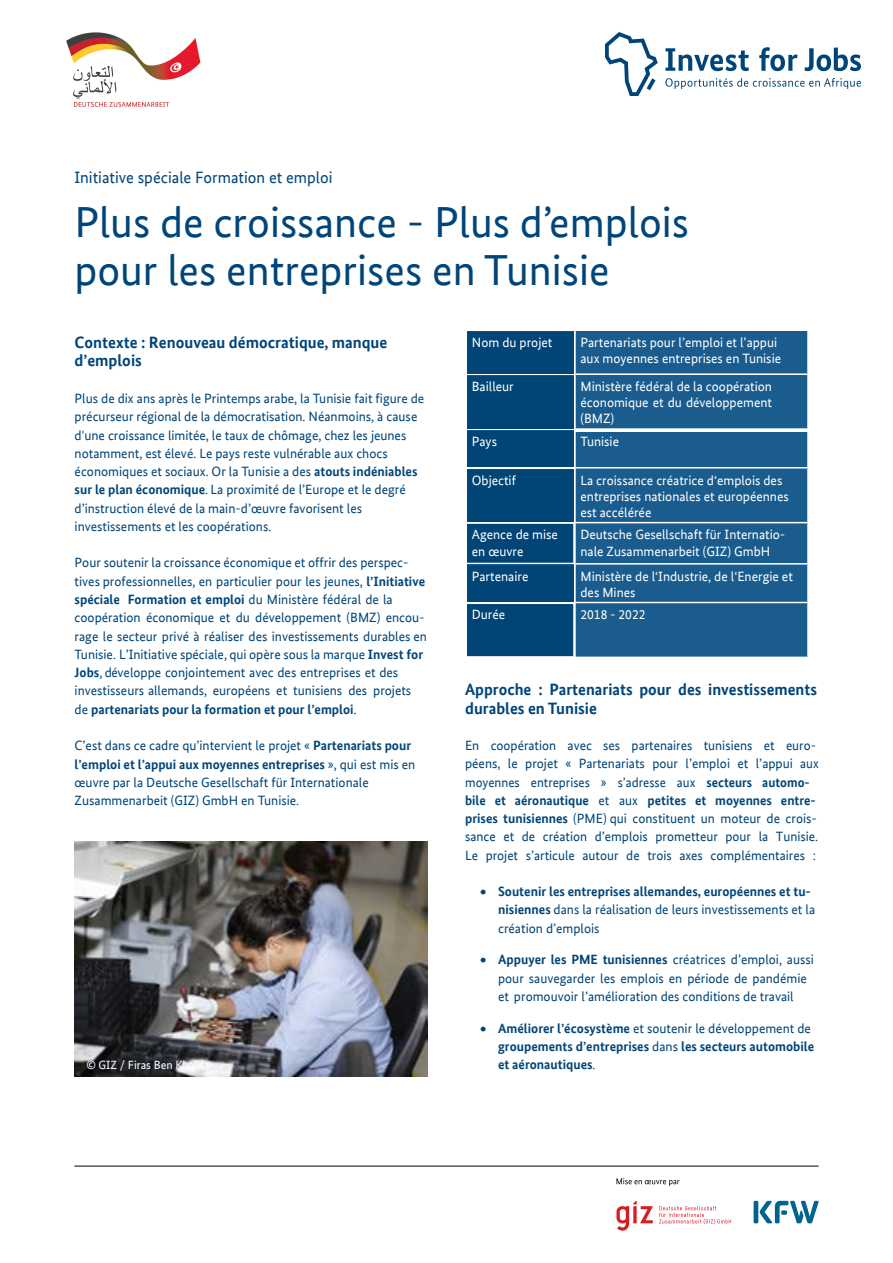
<style>
.page{position:relative;width:893px;height:1263px;background:#fff}
.page>*{position:absolute;margin:0;border:0;box-sizing:border-box;transform-origin:0 0}
.t1{font:43.5px/48px "Bundes Sans Office";color:#004579}
.t2{font:700 16.5px/18.3px "Bundes Sans Office";color:#004579}
.t3{font:16.5px "Bundes Sans Office";color:#004579}
.t4{font:13.5px/18.3px "Bundes Sans Office";color:#004579}
.t5{font:13.5px/16.2px "Bundes Sans Office";color:#fff}
.t6{font:700 13.5px/18.1px "Bundes Sans Office";color:#004579}
.t7{font:12px "Bundes Sans Office";color:#fff}
.s1{font-weight:700}
.s2{font-weight:400}
</style>
<div class="page">
<div style="left:576px;top:375px;width:231px;height:53px;background:#1a5c8e"></div>
<div style="left:576px;top:331px;width:231px;height:42px;background:#1a5c8e"></div>
<div style="left:576px;top:432px;width:231px;height:225px;background:#1a5c8e"></div>
<div style="left:467px;top:524px;width:106px;height:38px;background:#014478"></div>
<div style="left:467px;top:604px;width:106px;height:52px;background:#014478"></div>
<hr style="left:575px;top:467px;width:234px;height:1px;background:#fff">
<hr style="left:575px;top:522px;width:234px;height:1px;background:#fff">
<hr style="left:575px;top:563px;width:234px;height:2px;background:#fff">
<hr style="left:575px;top:602px;width:234px;height:1px;background:#fff">
<img style="left:74px;top:841px;width:354px;height:236px">
<svg style="left:665px;top:47px;width:196px;height:24px"></svg>
<svg style="left:605px;top:32px;width:53px;height:64px"></svg>
<svg style="left:665px;top:78px;width:196px;height:11px"></svg>
<img style="left:66px;top:32px;width:135px;height:75px">
<hr style="left:74px;top:1166px;width:745px;height:1px;background:#000">
<svg style="left:754px;top:1201px;width:65px;height:22px"></svg>
<svg style="left:616px;top:1201px;width:115px;height:30px"></svg>
<svg style="left:616px;top:1178px;width:63px;height:8px"></svg>
<div style="left:467px;top:331px;width:106px;height:42px;background:#014478"></div>
<div style="left:467px;top:375px;width:106px;height:53px;background:#014478"></div>
<div style="left:467px;top:430px;width:106px;height:37px;background:#014478"></div>
<div style="left:467px;top:469px;width:106px;height:52px;background:#014478"></div>
<div style="left:467px;top:565px;width:106px;height:37px;background:#014478"></div>
<p class="t3" style="left:74px;top:168px;width:260px">Initiative spéciale Formation et emploi</p>
<h1 class="t1" style="left:74px;top:198px;width:616px">Plus de croissance - Plus d’emplois pour les entreprises en Tunisie</h1>
<p class="t2" style="left:75px;top:333px;width:314px">Contexte : Renouveau démocratique, manque d’emplois</p>
<p class="t4" style="left:75px;top:389px;width:351px">Plus de dix ans après le Printemps arabe, la Tunisie fait figure de précurseur régional de la démocratisation. Néanmoins, à cause d'une croissance limitée, le taux de chômage, chez les jeunes notamment, est élevé. Le pays reste vulnérable aux chocs économiques et sociaux. Or la Tunisie a des <span class="s1">atouts indéniables sur le plan économique</span>. La proximité de l’Europe et le degré d’instruction élevé de la main-d’œuvre favorisent les investissements et les coopérations.</p>
<p class="t4" style="left:75px;top:554px;width:354px">Pour soutenir la croissance économique et offrir des perspec&shy;tives professionnelles, en particulier pour les jeunes, <span class="s1">l’Initiative spéciale Formation et emploi</span> du Ministère fédéral de la coopération économique et du développement (BMZ) encou&shy;rage le secteur privé à réaliser des investissements durables en Tunisie. L’Initiative spéciale, qui opère sous la marque <span class="s1">Invest for Jobs</span>, développe conjointement avec des entreprises et des investisseurs allemands, européens et tunisiens des projets de <span class="s1">partenariats pour la formation et pour l’emploi</span>.</p>
<p class="t4" style="left:75px;top:736px;width:342px">C’est dans ce cadre qu’intervient le projet « <span class="s1">Partenariats pour l’emploi et l’appui aux moyennes entreprises</span> », qui est mis en œuvre par la Deutsche Gesellschaft für Internationale Zusammenarbeit (GIZ) GmbH en Tunisie.</p>
<p class="t7" style="left:86px;top:1058px;width:125px">© GIZ / Firas Ben Khalifa</p>
<p class="t5" style="left:472px;top:334px;width:82px">Nom du projet</p>
<p class="t5" style="left:472px;top:378px;width:43px">Bailleur</p>
<p class="t5" style="left:472px;top:433px;width:27px">Pays</p>
<p class="t5" style="left:472px;top:472px;width:46px">Objectif</p>
<p class="t5" style="left:472px;top:527px;width:88px">Agence de mise</p>
<p class="t5" style="left:472px;top:538px;width:58px;line-height:25px">en œuvre<br>Partenaire</p>
<p class="t5" style="left:472px;top:606px;width:35px">Durée</p>
<p class="t5" style="left:580px;top:334px;width:202px">Partenariats pour l’emploi et l’appui aux moyennes entreprises en Tunisie</p>
<p class="t5" style="left:580px;top:378px;width:193px;text-align:justify">Ministère fédéral de la coopération économique et du développement (BMZ)</p>
<p class="t5" style="left:580px;top:433px;width:40px">Tunisie</p>
<p class="t5" style="left:580px;top:472px;width:210px">La croissance créatrice d‘emplois des entreprises nationales et européennes est accélérée</p>
<p class="t5" style="left:580px;top:527px;width:206px">Deutsche Gesellschaft für Internatio&shy;nale Zusammenarbeit (GIZ) GmbH</p>
<p class="t5" style="left:580px;top:568px;width:214px">Ministère de l‘Industrie, de l‘Energie et des Mines</p>
<p class="t5" style="left:580px;top:606px;width:67px">2018 - 2022</p>
<p class="t2" style="left:465px;top:680px;width:353px">Approche : Partenariats pour des investissements durables en Tunisie</p>
<p class="t4" style="left:465px;top:736px;width:355px">En coopération avec ses partenaires tunisiens et euro&shy;péens, le projet « Partenariats pour l’emploi et l’appui aux moyennes entreprises » s’adresse aux <span class="s1">secteurs automo&shy;bile et aéronautique</span> et aux <span class="s1">petites et moyennes entre&shy;prises tunisiennes</span> (PME) qui constituent un moteur de crois&shy;sance et de création d’emplois prometteur pour la Tunisie.<br>Le projet s’articule autour de trois axes complémentaires :</p>
<p class="t4" style="left:498px;top:882px;width:319px;text-indent:-18px">• <span class="s1">Soutenir les entreprises allemandes, européennes et tu&shy;nisiennes</span> dans la réalisation de leurs investissements et la création d’emplois</p>
<p class="t4" style="left:498px;top:951px;width:317px;text-indent:-18px">• <span class="s1">Appuyer les PME tunisiennes</span> créatrices d’emploi, aussi pour sauvegarder les emplois en période de pandémie et promouvoir l’amélioration des conditions de travail</p>
<p class="t6" style="left:498px;top:1019px;width:318px;text-indent:-18px">• Améliorer l’écosystème <span class="s2">et soutenir le développement de </span>groupements d’entreprises <span class="s2">dans</span> les secteurs automobile et aéronautiques<span class="s2">.</span></p>
</div>
